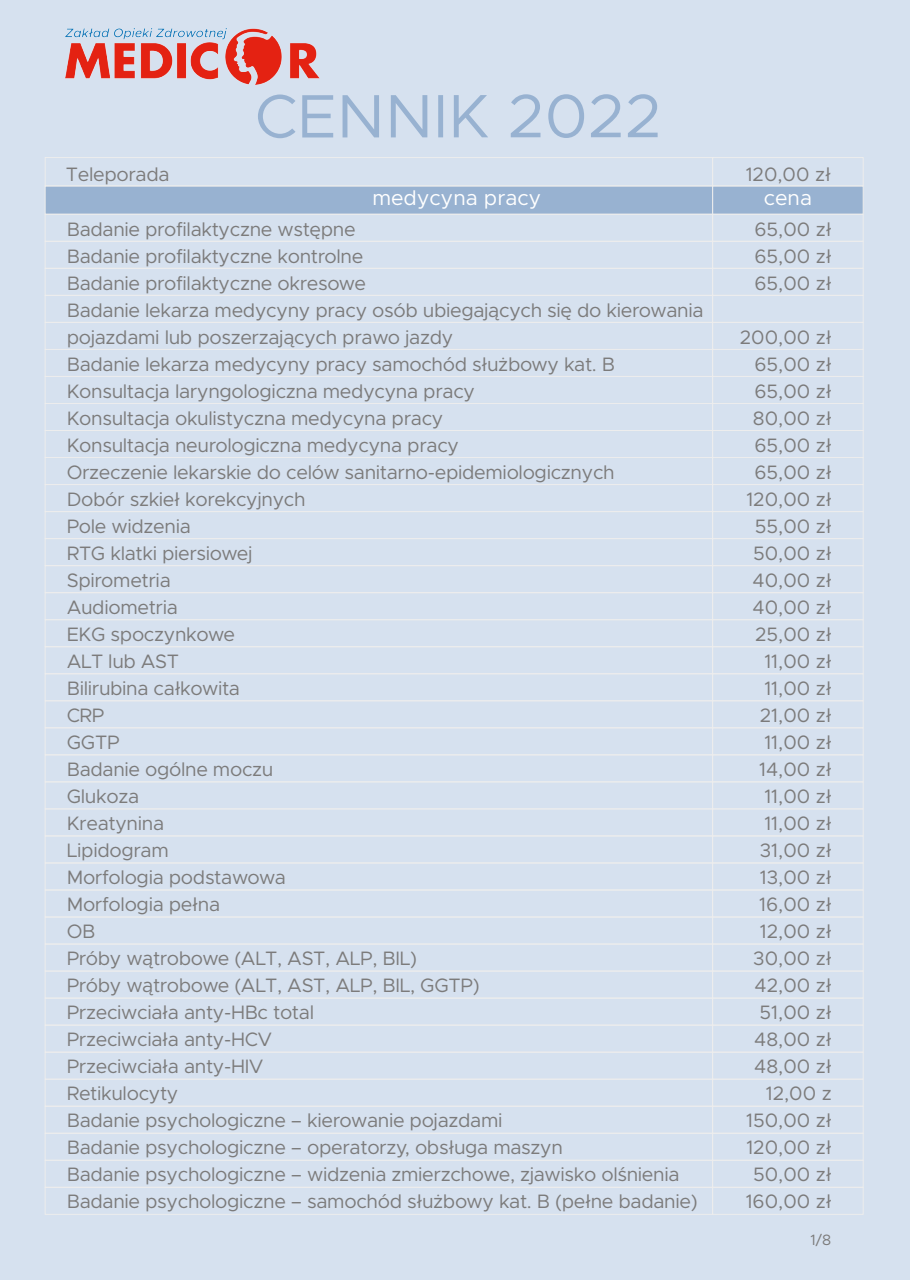
<style>
.page{position:relative;width:910px;height:1280px;background:#fff}
.page>*{position:absolute;margin:0;border:0;box-sizing:border-box;transform-origin:0 0}
.t1{font:61.5px "Metropolis";color:#98b2d1}
.t2{font:21px "Metropolis";color:#fff}
.t3{font:19.5px/27px "Metropolis";letter-spacing:-.02em;color:#7c7b7b}
.t4{font:19.5px/27px "Metropolis";color:#7c7b7b;text-align:right}
.t5{font:15px "Metropolis";color:#7c7b7b}
</style>
<div class="page">
<div style="left:0;top:0;width:910px;height:1279px;background:#d6e1ef"></div>
<div style="left:45px;top:186px;width:668px;height:29px;background:#98b2d1;border:1px solid #ededed"></div>
<div style="left:712px;top:186px;width:151px;height:29px;background:#98b2d1;border:1px solid #ededed"></div>
<div style="left:45px;top:214px;width:668px;height:28px;border:1px solid #ededed"></div>
<div style="left:712px;top:214px;width:151px;height:28px;border:1px solid #ededed"></div>
<div style="left:45px;top:241px;width:668px;height:28px;border:1px solid #ededed"></div>
<div style="left:712px;top:241px;width:151px;height:28px;border:1px solid #ededed"></div>
<div style="left:45px;top:268px;width:668px;height:28px;border:1px solid #ededed"></div>
<div style="left:712px;top:268px;width:151px;height:28px;border:1px solid #ededed"></div>
<div style="left:45px;top:295px;width:668px;height:28px;border:1px solid #ededed"></div>
<div style="left:712px;top:295px;width:151px;height:28px;border:1px solid #ededed"></div>
<div style="left:45px;top:322px;width:668px;height:28px;border:1px solid #ededed"></div>
<div style="left:712px;top:322px;width:151px;height:28px;border:1px solid #ededed"></div>
<div style="left:45px;top:349px;width:668px;height:28px;border:1px solid #ededed"></div>
<div style="left:712px;top:349px;width:151px;height:28px;border:1px solid #ededed"></div>
<div style="left:45px;top:376px;width:668px;height:28px;border:1px solid #ededed"></div>
<div style="left:712px;top:376px;width:151px;height:28px;border:1px solid #ededed"></div>
<div style="left:45px;top:403px;width:668px;height:28px;border:1px solid #ededed"></div>
<div style="left:712px;top:403px;width:151px;height:28px;border:1px solid #ededed"></div>
<div style="left:45px;top:430px;width:668px;height:28px;border:1px solid #ededed"></div>
<div style="left:712px;top:430px;width:151px;height:28px;border:1px solid #ededed"></div>
<div style="left:45px;top:457px;width:668px;height:28px;border:1px solid #ededed"></div>
<div style="left:712px;top:457px;width:151px;height:28px;border:1px solid #ededed"></div>
<div style="left:45px;top:484px;width:668px;height:28px;border:1px solid #ededed"></div>
<div style="left:712px;top:484px;width:151px;height:28px;border:1px solid #ededed"></div>
<div style="left:45px;top:511px;width:668px;height:28px;border:1px solid #ededed"></div>
<div style="left:712px;top:511px;width:151px;height:28px;border:1px solid #ededed"></div>
<div style="left:45px;top:538px;width:668px;height:28px;border:1px solid #ededed"></div>
<div style="left:712px;top:538px;width:151px;height:28px;border:1px solid #ededed"></div>
<div style="left:45px;top:565px;width:668px;height:28px;border:1px solid #ededed"></div>
<div style="left:712px;top:565px;width:151px;height:28px;border:1px solid #ededed"></div>
<div style="left:45px;top:592px;width:668px;height:28px;border:1px solid #ededed"></div>
<div style="left:712px;top:592px;width:151px;height:28px;border:1px solid #ededed"></div>
<div style="left:45px;top:619px;width:668px;height:28px;border:1px solid #ededed"></div>
<div style="left:712px;top:619px;width:151px;height:28px;border:1px solid #ededed"></div>
<div style="left:45px;top:646px;width:668px;height:28px;border:1px solid #ededed"></div>
<div style="left:712px;top:646px;width:151px;height:28px;border:1px solid #ededed"></div>
<div style="left:45px;top:673px;width:668px;height:28px;border:1px solid #ededed"></div>
<div style="left:712px;top:673px;width:151px;height:28px;border:1px solid #ededed"></div>
<div style="left:45px;top:700px;width:668px;height:28px;border:1px solid #ededed"></div>
<div style="left:712px;top:700px;width:151px;height:28px;border:1px solid #ededed"></div>
<div style="left:45px;top:727px;width:668px;height:28px;border:1px solid #ededed"></div>
<div style="left:712px;top:727px;width:151px;height:28px;border:1px solid #ededed"></div>
<div style="left:45px;top:754px;width:668px;height:28px;border:1px solid #ededed"></div>
<div style="left:712px;top:754px;width:151px;height:28px;border:1px solid #ededed"></div>
<div style="left:45px;top:781px;width:668px;height:28px;border:1px solid #ededed"></div>
<div style="left:712px;top:781px;width:151px;height:28px;border:1px solid #ededed"></div>
<div style="left:45px;top:808px;width:668px;height:28px;border:1px solid #ededed"></div>
<div style="left:712px;top:808px;width:151px;height:28px;border:1px solid #ededed"></div>
<div style="left:45px;top:835px;width:668px;height:28px;border:1px solid #ededed"></div>
<div style="left:712px;top:835px;width:151px;height:28px;border:1px solid #ededed"></div>
<div style="left:45px;top:862px;width:668px;height:28px;border:1px solid #ededed"></div>
<div style="left:712px;top:862px;width:151px;height:28px;border:1px solid #ededed"></div>
<div style="left:712px;top:890px;width:151px;height:27px;border:1px solid #ededed"></div>
<div style="left:712px;top:917px;width:151px;height:27px;border:1px solid #ededed"></div>
<div style="left:45px;top:944px;width:668px;height:27px;border:1px solid #ededed"></div>
<div style="left:45px;top:917px;width:668px;height:27px;border:1px solid #ededed"></div>
<div style="left:45px;top:890px;width:668px;height:27px;border:1px solid #ededed"></div>
<div style="left:712px;top:944px;width:151px;height:27px;border:1px solid #ededed"></div>
<div style="left:712px;top:971px;width:151px;height:27px;border:1px solid #ededed"></div>
<div style="left:45px;top:998px;width:668px;height:27px;border:1px solid #ededed"></div>
<div style="left:45px;top:971px;width:668px;height:27px;border:1px solid #ededed"></div>
<div style="left:712px;top:998px;width:151px;height:27px;border:1px solid #ededed"></div>
<div style="left:45px;top:1025px;width:668px;height:27px;border:1px solid #ededed"></div>
<div style="left:712px;top:1025px;width:151px;height:27px;border:1px solid #ededed"></div>
<div style="left:45px;top:1079px;width:668px;height:27px;border:1px solid #ededed"></div>
<div style="left:45px;top:1052px;width:668px;height:27px;border:1px solid #ededed"></div>
<div style="left:712px;top:1079px;width:151px;height:27px;border:1px solid #ededed"></div>
<div style="left:712px;top:1052px;width:151px;height:27px;border:1px solid #ededed"></div>
<div style="left:45px;top:1106px;width:668px;height:27px;border:1px solid #ededed"></div>
<div style="left:712px;top:1106px;width:151px;height:27px;border:1px solid #ededed"></div>
<div style="left:45px;top:1133px;width:668px;height:28px;border:1px solid #ededed"></div>
<div style="left:712px;top:1133px;width:151px;height:28px;border:1px solid #ededed"></div>
<div style="left:45px;top:1160px;width:668px;height:28px;border:1px solid #ededed"></div>
<div style="left:712px;top:1160px;width:151px;height:28px;border:1px solid #ededed"></div>
<div style="left:45px;top:1187px;width:668px;height:28px;border:1px solid #ededed"></div>
<div style="left:712px;top:1187px;width:151px;height:28px;border:1px solid #ededed"></div>
<div style="left:45px;top:157px;width:668px;height:29px;border:1px solid #ededed"></div>
<div style="left:712px;top:157px;width:151px;height:29px;border:1px solid #ededed"></div>
<img style="left:66px;top:28px;width:254px;height:57px">
<h1 class="t1" style="left:255px;top:78px;width:409px">CENNIK 2022</h1>
<p class="t3" style="left:66px;top:160px;width:105px">Teleporada</p>
<p class="t3" style="left:746px;top:160px;width:87px">120,00 zł</p>
<p class="t2" style="left:372px;top:185px;width:171px">medycyna pracy</p>
<p class="t2" style="left:764px;top:185px;width:50px">cena</p>
<p class="t3" style="left:67px;top:216px;width:638px">Badanie profilaktyczne wstępne<br>Badanie profilaktyczne kontrolne<br>Badanie profilaktyczne okresowe<br>Badanie lekarza medycyny pracy osób ubiegających się do kierowania pojazdami lub poszerzających prawo jazdy<br>Badanie lekarza medycyny pracy samochód służbowy kat. B<br>Konsultacja laryngologiczna medycyna pracy<br>Konsultacja okulistyczna medycyna pracy<br>Konsultacja neurologiczna medycyna pracy<br>Orzeczenie lekarskie do celów sanitarno-epidemiologicznych<br>Dobór szkieł korekcyjnych<br>Pole widzenia<br>RTG klatki piersiowej<br>Spirometria<br>Audiometria<br>EKG spoczynkowe<br>ALT lub AST<br>Bilirubina całkowita<br>CRP<br>GGTP<br>Badanie ogólne moczu<br>Glukoza<br>Kreatynina<br>Lipidogram<br>Morfologia podstawowa<br>Morfologia pełna<br>OB<br>Próby wątrobowe (ALT, AST, ALP, BIL)<br>Próby wątrobowe (ALT, AST, ALP, BIL, GGTP)<br>Przeciwciała anty-HBc total<br>Przeciwciała anty-HCV<br>Przeciwciała anty-HIV<br>Retikulocyty<br>Badanie psychologiczne – kierowanie pojazdami<br>Badanie psychologiczne – operatorzy, obsługa maszyn<br>Badanie psychologiczne – widzenia zmierzchowe, zjawisko olśnienia<br>Badanie psychologiczne – samochód służbowy kat. B (pełne badanie)</p>
<p class="t3" style="left:754px;top:215px;width:79px;text-align:justify">65,00 zł 65,00 zł 65,00 zł</p>
<p class="t4" style="left:740px;top:323px;width:94px">200,00 zł<br>65,00 zł<br>65,00 zł<br>80,00 zł<br>65,00 zł<br>65,00 zł<br>120,00 zł<br>55,00 zł<br>50,00 zł<br>40,00 zł<br>40,00 zł<br>25,00 zł<br>11,00 zł<br>11,00 zł<br>21,00 zł<br>11,00 zł<br>14,00 zł<br>11,00 zł<br>11,00 zł<br>31,00 zł<br>13,00 zł<br>16,00 zł<br>12,00 zł<br>30,00 zł<br>42,00 zł<br>51,00 zł<br>48,00 zł<br>48,00 zł<br>12,00 z<br>150,00 zł<br>120,00 zł<br>50,00 zł<br>160,00 zł</p>
<p class="t5" style="left:810px;top:1230px;width:22px">1/8</p>
</div>
